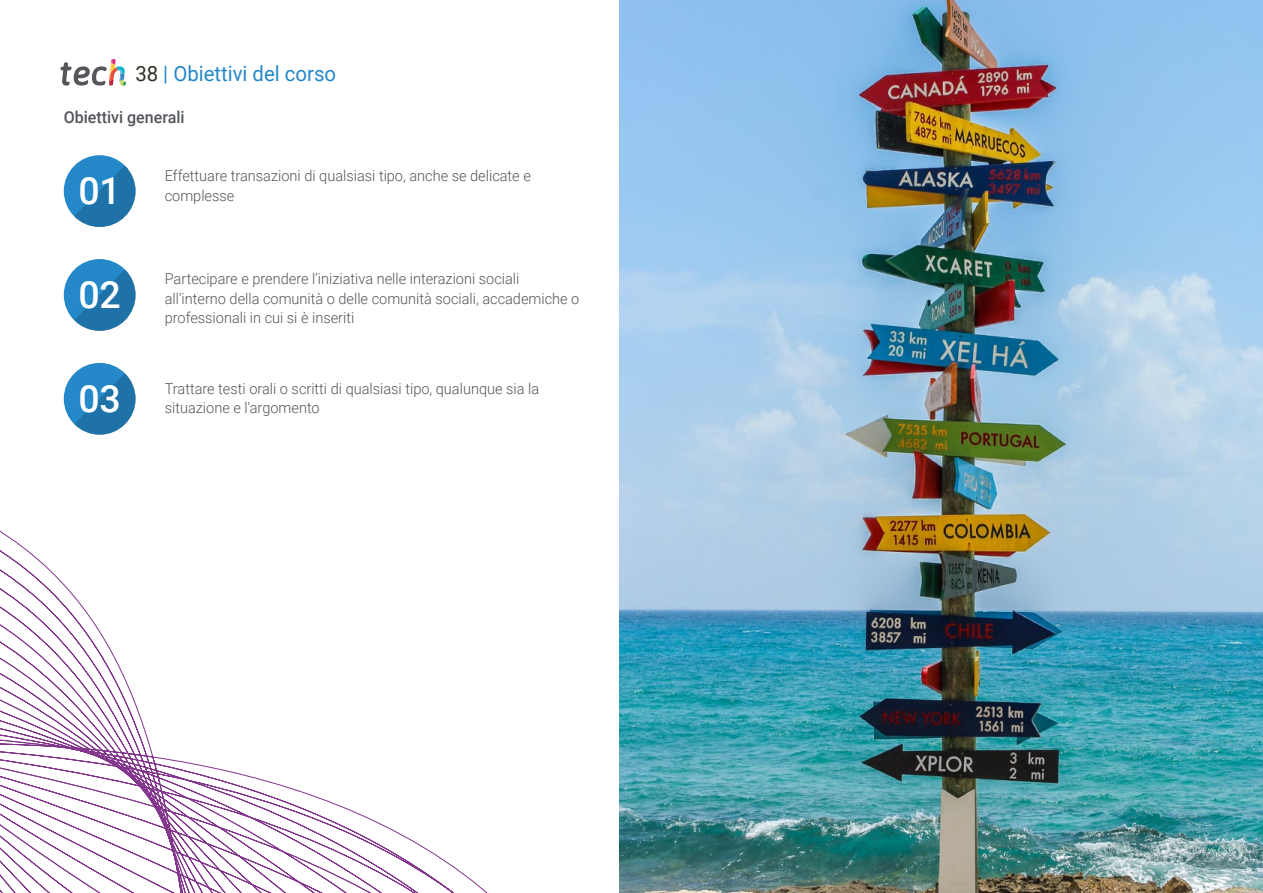
<style>
.page{position:relative;width:1263px;height:893px;background:#fff}
.page>*{position:absolute;margin:0;border:0;box-sizing:border-box;transform-origin:0 0}
.t1{font:500 37.5px "Roboto";color:#fff}
.t2{font:21px "Roboto";color:#2488c9}
.t3{font:500 16.5px "Roboto";color:#52555b}
.t4{font:300 15px/19.5px "Roboto";color:#52555b}
.s1{color:#312e20}
</style>
<div class="page">
<img style="left:619px;top:0;width:643px;height:893px">
<svg style="left:0;top:530px;width:488px;height:363px"></svg>
<hr style="left:1262px;top:0;width:1px;height:893px;background:#2488c9">
<div style="left:64px;top:155px;width:72px;height:72px;background:#2488c9;border-radius:50%"></div>
<div style="left:64px;top:259px;width:72px;height:72px;background:#2488c9;border-radius:50%"></div>
<div style="left:64px;top:363px;width:72px;height:72px;background:#2488c9;border-radius:50%"></div>
<svg style="left:74px;top:166px;width:62px;height:61px"></svg>
<svg style="left:74px;top:270px;width:62px;height:61px"></svg>
<svg style="left:74px;top:373px;width:62px;height:62px"></svg>
<svg style="left:61px;top:59px;width:65px;height:27px"></svg>
<h2 class="t2" style="left:135px;top:59px;width:202px"><span class="s1">38</span> | Obiettivi del corso</h2>
<p class="t3" style="left:64px;top:106px;width:122px">Obiettivi generali</p>
<h1 class="t1" style="left:78px;top:164px;width:44px">01</h1>
<h1 class="t1" style="left:78px;top:268px;width:44px">02</h1>
<h1 class="t1" style="left:78px;top:372px;width:44px">03</h1>
<p class="t4" style="left:165px;top:166px;width:368px">Effettuare transazioni di qualsiasi tipo, anche se delicate e complesse</p>
<p class="t4" style="left:165px;top:268px;width:416px">Partecipare e prendere l'iniziativa nelle interazioni sociali all'interno della comunità o delle comunità sociali, accademiche o professionali in cui si è inseriti</p>
<p class="t4" style="left:165px;top:378px;width:376px">Trattare testi orali o scritti di qualsiasi tipo, qualunque sia la situazione e l'argomento</p>
</div>
